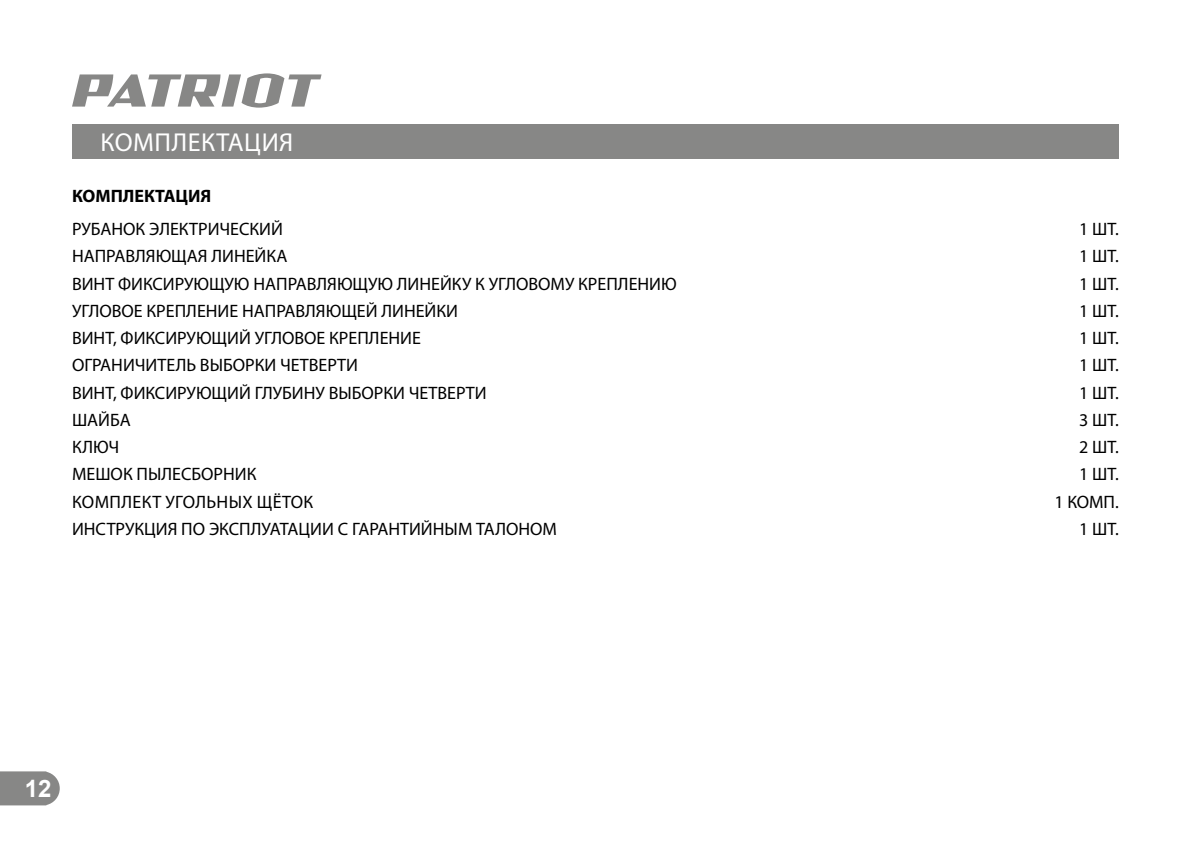
<style>
.page{position:relative;width:1191px;height:842px;background:#fff}
.page>*{position:absolute;margin:0;border:0;box-sizing:border-box;transform-origin:0 0}
.t1{font:26px "Myriad Pro";letter-spacing:.02em;color:#fff}
.t2{font:700 24px "Arial";color:#fff}
.t3{font:18px "Myriad Pro";color:#000}
.t4{font:18px "Myriad Pro";letter-spacing:.02em;color:#000}
.t5{font:700 18px "Myriad Pro";color:#000}
</style>
<div class="page">
<svg style="left:0;top:771px;width:60px;height:34px;background:#8f8f8e"></svg>
<svg style="left:72px;top:73px;width:249px;height:35px"></svg>
<div style="left:72px;top:124px;width:1047px;height:34px;background:#878786"></div>
<h1 class="t1" style="left:101px;top:129px;width:194px">КОМПЛЕКТАЦИЯ</h1>
<p class="t5" style="left:72px;top:187px;width:141px">КОМПЛЕКТАЦИЯ</p>
<p class="t3" style="left:72px;top:220px;width:212px">РУБАНОК ЭЛЕКТРИЧЕСКИЙ</p>
<p class="t3" style="left:1079px;top:220px;width:41px">1 ШТ.</p>
<p class="t3" style="left:72px;top:247px;width:217px">НАПРАВЛЯЮЩАЯ ЛИНЕЙКА</p>
<p class="t3" style="left:1079px;top:247px;width:41px">1 ШТ.</p>
<p class="t3" style="left:72px;top:274px;width:606px">ВИНТ ФИКСИРУЮЩУЮ НАПРАВЛЯЮЩУЮ ЛИНЕЙКУ К УГЛОВОМУ КРЕПЛЕНИЮ</p>
<p class="t3" style="left:1079px;top:274px;width:41px">1 ШТ.</p>
<p class="t3" style="left:72px;top:302px;width:387px">УГЛОВОЕ КРЕПЛЕНИЕ НАПРАВЛЯЮЩЕЙ ЛИНЕЙКИ</p>
<p class="t3" style="left:1079px;top:302px;width:41px">1 ШТ.</p>
<p class="t3" style="left:72px;top:329px;width:350px">ВИНТ, ФИКСИРУЮЩИЙ УГЛОВОЕ КРЕПЛЕНИЕ</p>
<p class="t3" style="left:1079px;top:329px;width:41px">1 ШТ.</p>
<p class="t3" style="left:72px;top:356px;width:287px">ОГРАНИЧИТЕЛЬ ВЫБОРКИ ЧЕТВЕРТИ</p>
<p class="t3" style="left:1079px;top:356px;width:41px">1 ШТ.</p>
<p class="t3" style="left:72px;top:383px;width:416px">ВИНТ, ФИКСИРУЮЩИЙ ГЛУБИНУ ВЫБОРКИ ЧЕТВЕРТИ</p>
<p class="t3" style="left:1079px;top:383px;width:41px">1 ШТ.</p>
<p class="t3" style="left:72px;top:411px;width:60px">ШАЙБА</p>
<p class="t3" style="left:1079px;top:411px;width:41px">3 ШТ.</p>
<p class="t3" style="left:72px;top:438px;width:49px">КЛЮЧ</p>
<p class="t3" style="left:1079px;top:438px;width:41px">2 ШТ.</p>
<p class="t3" style="left:72px;top:465px;width:186px">МЕШОК ПЫЛЕСБОРНИК</p>
<p class="t3" style="left:1079px;top:465px;width:41px">1 ШТ.</p>
<p class="t4" style="left:72px;top:493px;width:243px">КОМПЛЕКТ УГОЛЬНЫХ ЩЁТОК</p>
<p class="t3" style="left:1054px;top:493px;width:66px">1 КОМП.</p>
<p class="t3" style="left:72px;top:520px;width:486px">ИНСТРУКЦИЯ ПО ЭКСПЛУАТАЦИИ С ГАРАНТИЙНЫМ ТАЛОНОМ</p>
<p class="t3" style="left:1079px;top:520px;width:41px">1 ШТ.</p>
<h2 class="t2" style="left:25px;top:775px;width:28px">12</h2>
</div>
